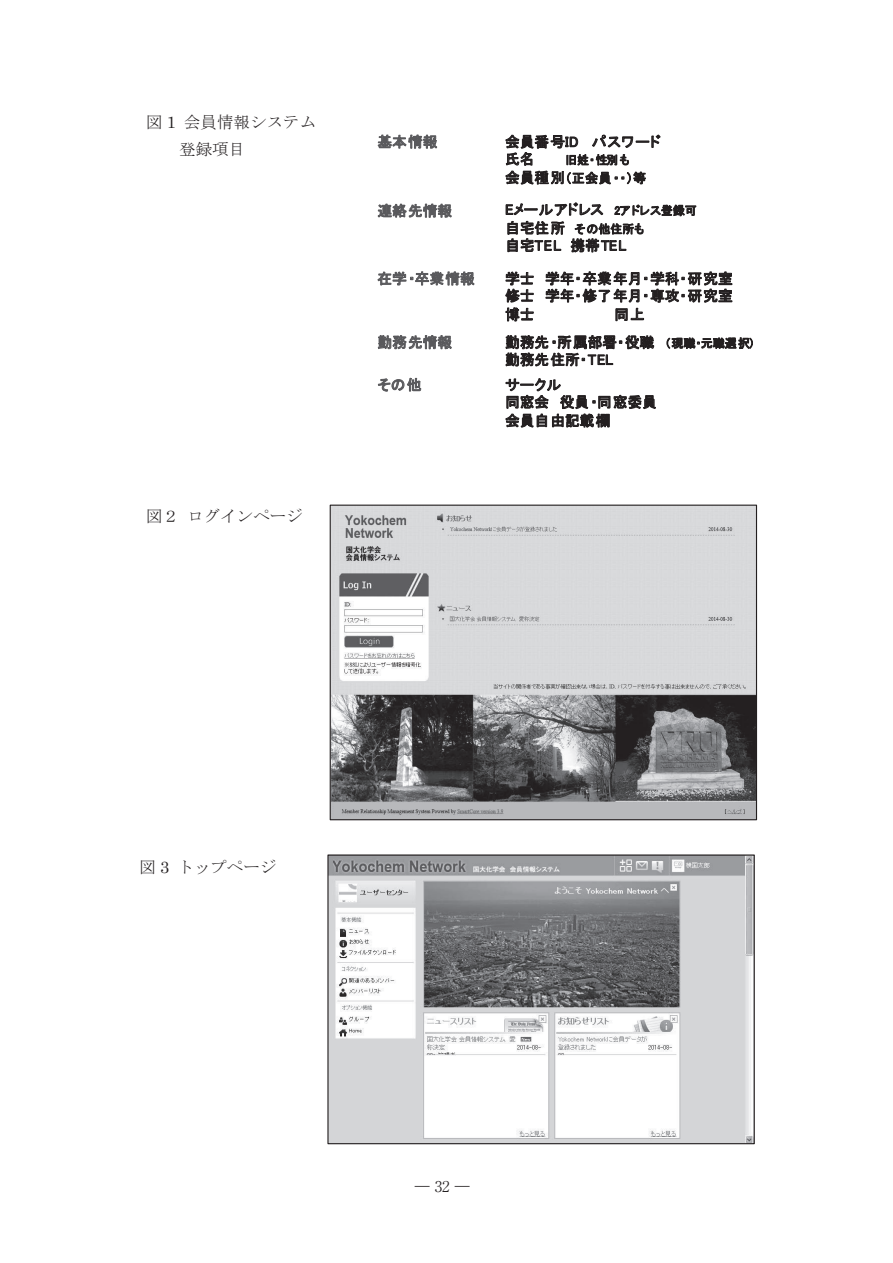
<style>
.page{position:relative;width:893px;height:1263px;background:#fff}
.page>*{position:absolute;margin:0;border:0;box-sizing:border-box;transform-origin:0 0}
.t1{font:16.5px/26.8px "MS Mincho";color:#231f20}
.t2{font:300 14.85px "Ryumin Pr 6";color:#231f20}
.t3{font:14.55px/17.2px "MS P Gothic";letter-spacing:.005em;color:#231f20}
.t4{font:14.55px "MS P Gothic";letter-spacing:.005em;color:#59595c}
.t5{font:14.55px "MS P Gothic";letter-spacing:.03em;color:#231f20}
.t6{font:13.35px "MS P Gothic";color:#231f20}
.t7{font:12px "MS P Gothic";color:#231f20}
.s1{font-family:"Century"}
.s2{font-size:14.55px}
.s3{font-size:12px}
</style>
<div class="page">
<svg style="left:378px;top:135px;width:59px;height:14px"></svg>
<svg style="left:505px;top:135px;width:156px;height:49px"></svg>
<svg style="left:506px;top:202px;width:190px;height:50px"></svg>
<svg style="left:378px;top:271px;width:96px;height:14px"></svg>
<svg style="left:505px;top:271px;width:29px;height:50px"></svg>
<svg style="left:546px;top:271px;width:186px;height:50px"></svg>
<svg style="left:378px;top:335px;width:74px;height:15px"></svg>
<svg style="left:667px;top:338px;width:86px;height:11px"></svg>
<svg style="left:378px;top:378px;width:43px;height:14px"></svg>
<svg style="left:505px;top:335px;width:151px;height:93px"></svg>
<svg style="left:378px;top:204px;width:74px;height:14px"></svg>
<img style="left:332px;top:507px;width:423px;height:311px">
<div style="left:330px;top:505px;width:427px;height:315px;border:1px solid #231f20"></div>
<img style="left:329px;top:856px;width:424px;height:286px">
<div style="left:327px;top:854px;width:428px;height:290px;border:1px solid #231f20"></div>
<p class="t1" style="left:179px;top:109px;width:139px;text-indent:-33px">図 <span class="s1">1</span> 会員情報システム登録項目</p>
<p class="t1" style="left:146px;top:503px;width:158px">図２ログインページ</p>
<p class="t4" style="left:377px;top:134px;width:61px">基本情報</p>
<p class="t3" style="left:505px;top:133px;width:157px">会員番号ID パスワード氏名</p>
<p class="t7" style="left:565px;top:154px;width:66px">旧姓・性別も</p>
<p class="t6" style="left:505px;top:171px;width:142px"><span class="s2">会員種別</span>（正会員・・）等</p>
<p class="t3" style="left:505px;top:201px;width:193px">Eメールアドレス <span class="s3">2アドレス登録可</span></p>
<p class="t7" style="left:505px;top:223px;width:140px"><span class="s2">自宅住所</span> その他住所も</p>
<p class="t5" style="left:505px;top:238px;width:122px">自宅TEL 携帯TEL</p>
<p class="t4" style="left:377px;top:203px;width:76px">連絡先情報</p>
<p class="t4" style="left:377px;top:271px;width:99px">在学・卒業情報</p>
<p class="t3" style="left:505px;top:270px;width:229px">学士 学年・卒業年月・学科・研究室修士 学年・修了年月・専攻・研究室</p>
<p class="t3" style="left:505px;top:306px;width:31px">博士</p>
<p class="t3" style="left:614px;top:306px;width:32px">同上</p>
<p class="t4" style="left:377px;top:335px;width:76px">勤務先情報</p>
<p class="t3" style="left:505px;top:334px;width:251px">勤務先・所属部署・役職 <span class="s3">（現職・元職選択）</span>勤務先住所・TEL</p>
<p class="t4" style="left:377px;top:377px;width:45px">その他</p>
<p class="t3" style="left:505px;top:376px;width:153px;line-height:17.9px">サークル<br>同窓会 役員・同窓委員会員自由記載欄</p>
<p class="t1" style="left:139px;top:854px;width:139px">図 <span class="s1">3</span> トップページ</p>
<p class="t2" style="left:415px;top:1175px;width:56px">―32―</p>
</div>
